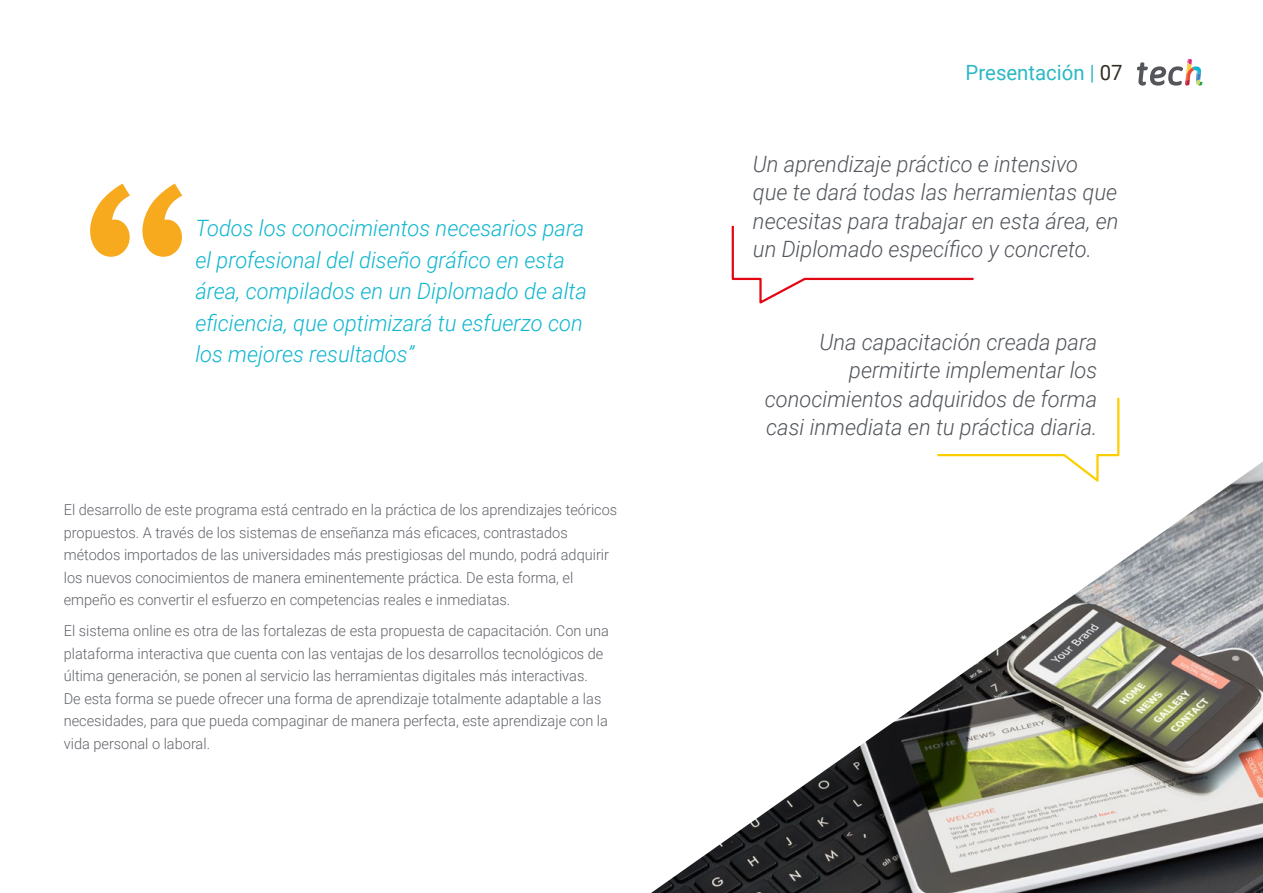
<style>
.page{position:relative;width:1263px;height:893px;background:#fff}
.page>*{position:absolute;margin:0;border:0;box-sizing:border-box;transform-origin:0 0}
.t1{font:italic 300 22.5px/28.5px "Roboto";color:#52555b;text-align:right}
.t2{font:italic 300 22.5px/31.5px "Roboto";color:#0fb6cf}
.t3{font:21px "Roboto";color:#2db8c5}
.t4{font:300 15px/22.5px "Roboto";color:#61646a}
.s1{color:#312e20}
</style>
<div class="page">
<svg style="left:90px;top:184px;width:92px;height:73px"></svg>
<svg style="left:937px;top:397px;width:183px;height:64px"></svg>
<svg style="left:731px;top:225px;width:243px;height:79px"></svg>
<svg style="left:1137px;top:59px;width:65px;height:27px"></svg>
<img style="left:651px;top:461px;width:612px;height:432px">
<h1 class="t2" style="left:195px;top:212px;width:393px">Todos los conocimientos necesarios para el profesional del diseño gráfico en esta área, compilados en un Diplomado de alta eficiencia, que optimizará tu esfuerzo con los mejores resultados”</h1>
<p class="t4" style="left:64px;top:498px;width:555px">El desarrollo de este programa está centrado en la práctica de los aprendizajes teóricos propuestos. A través de los sistemas de enseñanza más eficaces, contrastados métodos importados de las universidades más prestigiosas del mundo, podrá adquirir los nuevos conocimientos de manera eminentemente práctica. De esta forma, el empeño es convertir el esfuerzo en competencias reales e inmediatas.</p>
<p class="t4" style="left:64px;top:619px;width:546px">El sistema online es otra de las fortalezas de esta propuesta de capacitación. Con una plataforma interactiva que cuenta con las ventajas de los desarrollos tecnológicos de última generación, se ponen al servicio las herramientas digitales más interactivas.<br>De esta forma se puede ofrecer una forma de aprendizaje totalmente adaptable a las necesidades, para que pueda compaginar de manera perfecta, este aprendizaje con la vida personal o laboral.</p>
<h2 class="t3" style="left:966px;top:57px;width:159px">Presentación | <span class="s1">07</span></h2>
<h1 class="t1" style="left:753px;top:149px;width:367px;text-align:left">Un aprendizaje práctico e intensivo que te dará todas las herramientas que necesitas para trabajar en esta área, en un Diplomado específico y concreto.</h1>
<h1 class="t1" style="left:765px;top:327px;width:334px">Una capacitación creada para permitirte implementar los conocimientos adquiridos de forma casi inmediata en tu práctica diaria.</h1>
</div>
